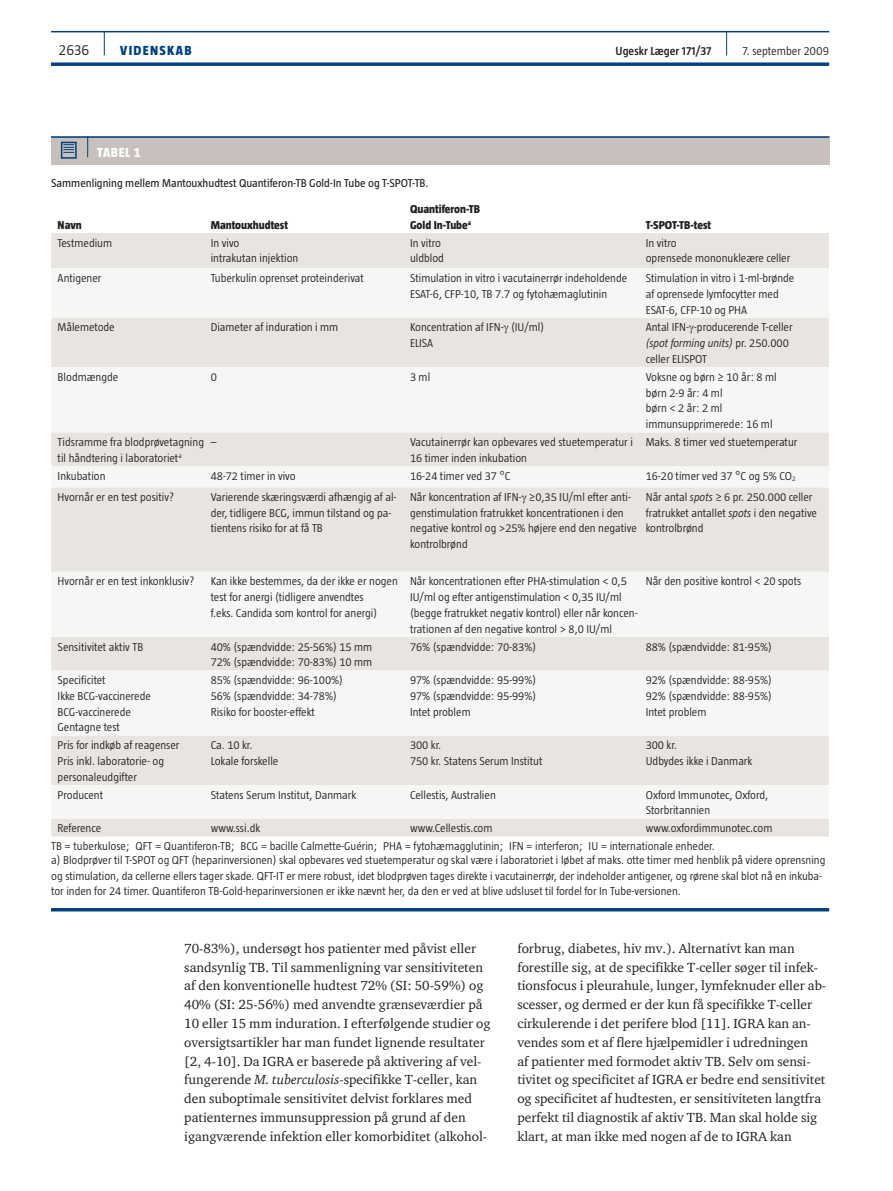
<style>
.page{position:relative;width:893px;height:1191px;background:#fff}
.page>*{position:absolute;margin:0;border:0;box-sizing:border-box;transform-origin:0 0}
.t1{font:300 15px "Taz";color:#231f20}
.VP_Brødtekst_u_indry{font:13.5px/18.8px "ITC Charter Com";color:#231f20}
.t2{font:800 13.5px "Taz";letter-spacing:.095em;color:#014081}
.Boks__top{font:800 13.5px "Taz";color:#fff}
.t3{font:600 12px "Taz";color:#231f20}
.t4{font:300 12px "Taz";color:#231f20}
.Tabel_Figur_tekst{font:300 11.7px/15.8px "Taz";color:#231f20}
.Tabel_Figur_brød{font:11.7px "Taz";color:#231f20}
.Tabel_Figur_fed{font:800 11.7px/15.8px "Taz";color:#231f20}
.s1{font-weight:700}
.s2{font-style:italic}
</style>
<div class="page">
<hr style="left:51px;top:31px;width:778px;height:1px;background:#014081">
<svg style="left:51px;top:62px;width:778px;height:4px;background:#235991"></svg>
<svg style="left:104px;top:32px;width:1px;height:23px"></svg>
<svg style="left:726px;top:32px;width:1px;height:23px"></svg>
<div style="left:51px;top:136px;width:778px;height:28px;background:#c7c0bc"></div>
<hr style="left:51px;top:136px;width:778px;height:2px;background:#014081">
<svg style="left:87px;top:136px;width:1px;height:21px"></svg>
<div style="left:61px;top:142px;width:16px;height:17px;border:2px solid #014081"></div>
<svg style="left:63px;top:144px;width:11px;height:9px"></svg>
<div style="left:51px;top:233px;width:778px;height:603px;background:#e7e4e2"></div>
<svg style="left:51px;top:268px;width:778px;height:550px;fill:#f6f6f5"></svg>
<hr style="left:51px;top:908px;width:778px;height:3px;background:#014081">
<svg style="left:504px;top:326px;width:5px;height:8px"></svg>
<svg style="left:689px;top:326px;width:5px;height:8px"></svg>
<svg style="left:522px;top:495px;width:4px;height:8px"></svg>
<p class="t1" style="left:59px;top:42px;width:32px">2636</p>
<p class="t2" style="left:120px;top:43px;width:73px">VIDENSKAB</p>
<p class="t3" style="left:615px;top:44px;width:98px">Ugeskr Læger 171/37</p>
<p class="t4" style="left:743px;top:44px;width:88px">7. september 2009</p>
<p class="Boks__top" style="left:97px;top:145px;width:8px">Tabe</p>
<p class="Boks__top" style="left:125px;top:145px;width:17px">l <span class="s1">1</span></p>
<p class="Tabel_Figur_brød" style="left:51px;top:176px;width:379px">Sammenligning mellem Mantouxhudtest Quantiferon-TB Gold-In Tube og T-SPOT-TB.</p>
<p class="Tabel_Figur_fed" style="left:58px;top:217px;width:26px">Navn</p>
<p class="Tabel_Figur_fed" style="left:211px;top:217px;width:79px">Mantouxhudtest</p>
<p class="Tabel_Figur_fed" style="left:410px;top:201px;width:72px">Quantiferon-TB<br>Gold In-Tube<sup>a</sup></p>
<p class="Tabel_Figur_fed" style="left:646px;top:217px;width:67px">T-SPOT-TB-test</p>
<p class="Tabel_Figur_tekst" style="left:58px;top:235px;width:56px">Testmedium</p>
<p class="Tabel_Figur_tekst" style="left:211px;top:235px;width:89px">In vivo<br>intrakutan injektion</p>
<p class="Tabel_Figur_tekst" style="left:410px;top:235px;width:35px">In vitro uldblod</p>
<p class="Tabel_Figur_tekst" style="left:646px;top:235px;width:146px">In vitro<br>oprensede mononukleære celler</p>
<p class="Tabel_Figur_tekst" style="left:58px;top:270px;width:45px">Antigener</p>
<p class="Tabel_Figur_tekst" style="left:211px;top:270px;width:155px">Tuberkulin oprenset proteinderivat</p>
<p class="Tabel_Figur_tekst" style="left:410px;top:270px;width:219px">Stimulation in vitro i vacutainerrør indeholdende<br>ESAT-6, CFP-10, TB 7.7 og fytohæmaglutinin</p>
<p class="Tabel_Figur_tekst" style="left:646px;top:270px;width:150px">Stimulation in vitro i 1-ml-brønde</p>
<p class="Tabel_Figur_tekst" style="left:646px;top:286px;width:134px">af oprensede lymfocytter med</p>
<p class="Tabel_Figur_tekst" style="left:646px;top:302px;width:103px">ESAT-6, CFP-10 og PHA</p>
<p class="Tabel_Figur_tekst" style="left:58px;top:319px;width:59px">Målemetode</p>
<p class="Tabel_Figur_tekst" style="left:211px;top:319px;width:129px">Diameter af induration i mm</p>
<p class="Tabel_Figur_tekst" style="left:410px;top:319px;width:136px">Koncentration af IFN- (IU/ml)<br>ELISA</p>
<p class="Tabel_Figur_tekst" style="left:646px;top:319px;width:148px">Antal IFN- -producerende T-celler <span class="s2">(spot forming units)</span> pr. 250.000 celler ELISPOT</p>
<p class="Tabel_Figur_tekst" style="left:58px;top:369px;width:62px">Blodmængde</p>
<p class="Tabel_Figur_tekst" style="left:211px;top:369px;width:8px">0</p>
<p class="Tabel_Figur_tekst" style="left:410px;top:369px;width:22px">3 ml</p>
<p class="Tabel_Figur_tekst" style="left:646px;top:369px;width:132px">Voksne og børn ≥ 10 år: 8 ml børn 2-9 år: 4 ml<br>børn &lt; 2 år: 2 ml immunsupprimerede: 16 ml</p>
<p class="Tabel_Figur_tekst" style="left:58px;top:434px;width:148px">Tidsramme fra blodprøvetagning til håndtering i laboratoriet<sup>a</sup></p>
<p class="Tabel_Figur_tekst" style="left:211px;top:434px;width:7px">–</p>
<p class="Tabel_Figur_tekst" style="left:410px;top:434px;width:224px">Vacutainerrør kan opbevares ved stuetemperatur i<br>16 timer inden inkubation</p>
<p class="Tabel_Figur_tekst" style="left:646px;top:434px;width:153px">Maks. 8 timer ved stuetemperatur</p>
<p class="Tabel_Figur_tekst" style="left:58px;top:467px;width:49px">Inkubation</p>
<p class="Tabel_Figur_tekst" style="left:211px;top:467px;width:86px">48-72 timer in vivo</p>
<p class="Tabel_Figur_tekst" style="left:410px;top:467px;width:102px">16-24 timer ved 37 °C</p>
<p class="Tabel_Figur_tekst" style="left:646px;top:467px;width:151px">16-20 timer ved 37 °C og 5% CO <sub>2</sub></p>
<p class="Tabel_Figur_tekst" style="left:58px;top:489px;width:118px">Hvornår er en test positiv?</p>
<p class="Tabel_Figur_tekst" style="left:211px;top:489px;width:187px">Varierende skæringsværdi afhængig af al&shy;der, tidligere BCG, immun tilstand og pa&shy;tientens risiko for at få TB</p>
<p class="Tabel_Figur_tekst" style="left:410px;top:489px;width:228px">Når koncentration af IFN- ≥0,35 IU/ml efter anti&shy;genstimulation fratrukket koncentrationen i den negative kontrol og &gt;25% højere end den negative kontrolbrønd</p>
<p class="Tabel_Figur_tekst" style="left:646px;top:489px;width:173px">Når antal <span class="s2">spots</span> ≥ 6 pr. 250.000 celler fratrukket antallet <span class="s2">spots</span> i den negative kontrolbrønd</p>
<p class="Tabel_Figur_tekst" style="left:58px;top:573px;width:138px">Hvornår er en test inkonklusiv?</p>
<p class="Tabel_Figur_tekst" style="left:211px;top:573px;width:189px">Kan ikke bestemmes, da der ikke er nogen test for anergi (tidligere anvendtes<br>f.eks. Candida som kontrol for anergi)</p>
<p class="Tabel_Figur_tekst" style="left:410px;top:573px;width:229px">Når koncentrationen efter PHA-stimulation &lt; 0,5<br>IU/ml og efter antigenstimulation &lt; 0,35 IU/ml (begge fratrukket negativ kontrol) eller når koncen&shy;trationen af den negative kontrol &gt; 8,0 IU/ml</p>
<p class="Tabel_Figur_tekst" style="left:646px;top:573px;width:157px">Når den positive kontrol &lt; 20 spots</p>
<p class="Tabel_Figur_tekst" style="left:58px;top:638px;width:87px">Sensitivitet aktiv TB</p>
<p class="Tabel_Figur_tekst" style="left:211px;top:638px;width:163px">40% (spændvidde: 25-56%) 15 mm<br>72% (spændvidde: 70-83%) 10 mm</p>
<p class="Tabel_Figur_tekst" style="left:410px;top:638px;width:128px">76% (spændvidde: 70-83%)</p>
<p class="Tabel_Figur_tekst" style="left:646px;top:638px;width:128px">88% (spændvidde: 81-95%)</p>
<p class="Tabel_Figur_tekst" style="left:58px;top:672px;width:95px">Specificitet<br>Ikke BCG-vaccinerede<br>BCG-vaccinerede<br>Gentagne test</p>
<p class="Tabel_Figur_tekst" style="left:211px;top:672px;width:134px">85% (spændvidde: 96-100%)<br>56% (spændvidde: 34-78%)<br>Risiko for booster-effekt</p>
<p class="Tabel_Figur_tekst" style="left:410px;top:672px;width:128px;text-align:justify">97% (spændvidde: 95-99%)<br>97% (spændvidde: 95-99%)<br>Intet problem</p>
<p class="Tabel_Figur_tekst" style="left:646px;top:672px;width:128px;text-align:justify">92% (spændvidde: 88-95%)<br>92% (spændvidde: 88-95%)<br>Intet problem</p>
<p class="Tabel_Figur_tekst" style="left:58px;top:737px;width:123px">Pris for indkøb af reagenser<br>Pris inkl. laboratorie- og personaleudgifter</p>
<p class="Tabel_Figur_tekst" style="left:211px;top:737px;width:69px">Ca. 10 kr.<br>Lokale forskelle</p>
<p class="Tabel_Figur_tekst" style="left:410px;top:737px;width:134px">300 kr.<br>750 kr. Statens Serum Institut</p>
<p class="Tabel_Figur_tekst" style="left:646px;top:737px;width:108px">300 kr.<br>Udbydes ikke i Danmark</p>
<p class="Tabel_Figur_tekst" style="left:58px;top:786px;width:47px">Producent</p>
<p class="Tabel_Figur_tekst" style="left:211px;top:786px;width:147px">Statens Serum Institut, Danmark</p>
<p class="Tabel_Figur_tekst" style="left:410px;top:786px;width:87px">Cellestis, Australien</p>
<p class="Tabel_Figur_tekst" style="left:646px;top:786px;width:124px">Oxford Immunotec, Oxford,<br>Storbritannien</p>
<p class="Tabel_Figur_tekst" style="left:58px;top:820px;width:45px">Reference</p>
<p class="Tabel_Figur_tekst" style="left:211px;top:820px;width:51px">www.ssi.dk</p>
<p class="Tabel_Figur_tekst" style="left:410px;top:820px;width:84px">www.Cellestis.com</p>
<p class="Tabel_Figur_tekst" style="left:646px;top:820px;width:128px">www.oxfordimmunotec.com</p>
<p class="Tabel_Figur_tekst" style="left:51px;top:838px;width:665px">TB = tuberkulose; QFT = Quantiferon-TB; BCG = bacille Calmette-Guérin; PHA = fytohæmagglutinin; IFN = interferon; IU = internationale enheder.</p>
<p class="Tabel_Figur_tekst" style="left:51px;top:851px;width:776px">a) Blodprøver til T-SPOT og QFT (heparinversionen) skal opbevares ved stuetemperatur og skal være i laboratoriet i løbet af maks. otte timer med henblik på videre oprensning og stimulation, da cellerne ellers tager skade. QFT-IT er mere robust, idet blodprøven tages direkte i vacutainerrør, der indeholder antigener, og rørene skal blot nå en inkuba&shy;tor inden for 24 timer. Quantiferon TB-Gold-heparinversionen er ikke nævnt her, da den er ved at blive udsluset til fordel for In Tube-versionen.</p>
<p class="VP_Brødtekst_u_indry" style="left:184px;top:938px;width:308px">70-83%), undersøgt hos patienter med påvist eller sandsynlig TB. Til sammenligning var sensitiviteten af den konventionelle hudtest 72% (SI: 50-59%) og 40% (SI: 25-56%) med anvendte grænseværdier på 10 eller 15 mm induration. I efterfølgende studier og oversigtsartikler har man fundet lignende resultater [2, 4-10]. Da IGRA er baserede på aktivering af vel&shy;fungerende <span class="s2">M. tuberculosis</span>-specifikke T-celler, kan den suboptimale sensitivitet delvist forklares med patienternes immunsuppression på grund af den igangværende infektion eller komorbiditet (alkohol-</p>
<p class="VP_Brødtekst_u_indry" style="left:517px;top:938px;width:310px">forbrug, diabetes, hiv mv.). Alternativt kan man forestille sig, at de specifikke T-celler søger til infek&shy;tionsfocus i pleurahule, lunger, lymfeknuder eller ab&shy;scesser, og dermed er der kun få specifikke T-celler cirkulerende i det perifere blod [11]. IGRA kan an&shy;vendes som et af flere hjælpemidler i udredningen<br>af patienter med formodet aktiv TB. Selv om sensi&shy;tivitet og specificitet af IGRA er bedre end sensitivitet og specificitet af hudtesten, er sensitiviteten langtfra perfekt til diagnostik af aktiv TB. Man skal holde sig klart, at man ikke med nogen af de to IGRA kan</p>
</div>
